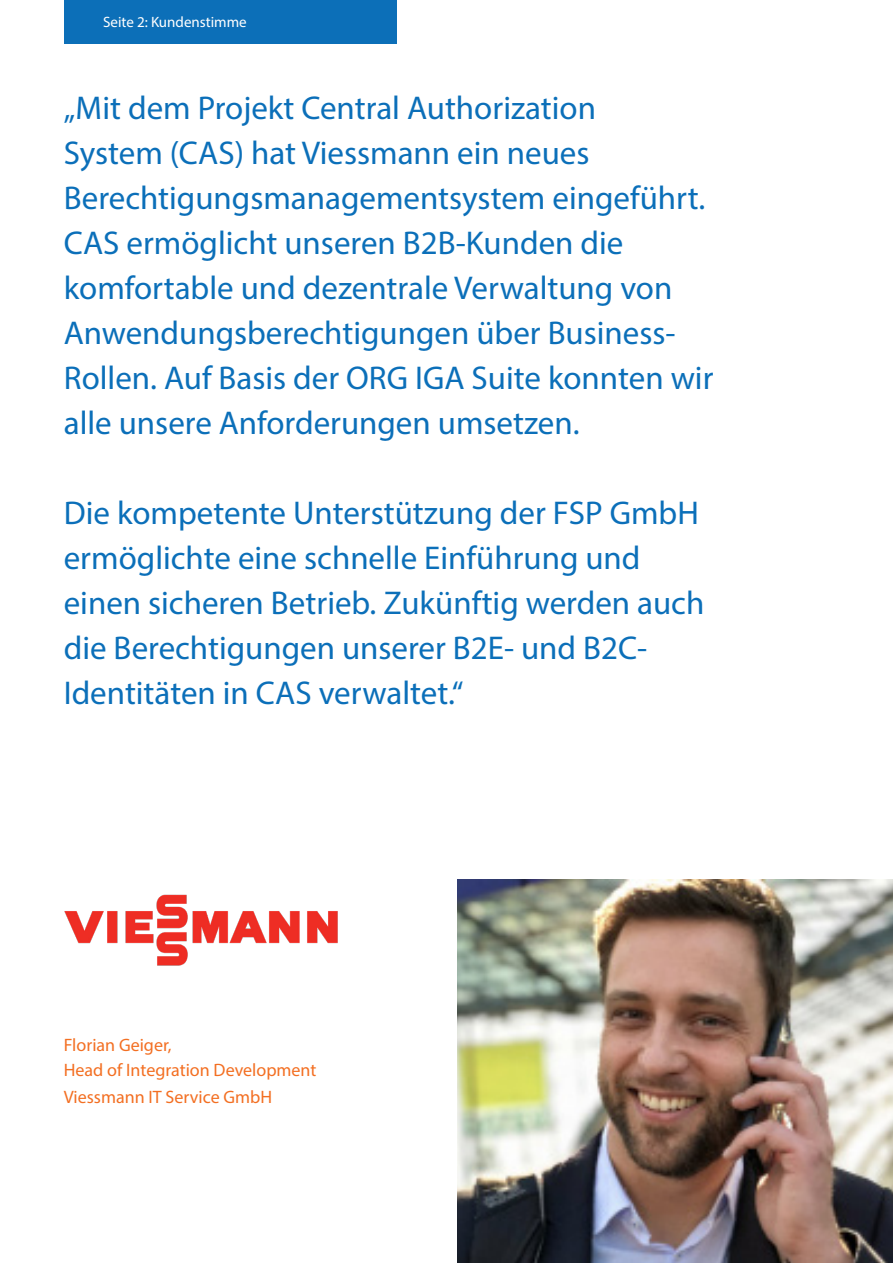
<style>
.page{position:relative;width:893px;height:1263px;background:#fff}
.page>*{position:absolute;margin:0;border:0;box-sizing:border-box;transform-origin:0 0}
.t1{font:33px/45px "Myriad Pro";color:#0b6fb9}
.t2{font:18px "Myriad Pro";color:#f36f22}
.T4{font:15px "Myriad Pro";color:#fff}
</style>
<div class="page">
<div style="left:64px;top:0;width:332px;height:44px;background:#0c6fb8"></div>
<img style="left:64px;top:894px;width:274px;height:71px">
<img style="left:457px;top:879px;width:436px;height:384px">
<p class="T4" style="left:103px;top:13px;width:145px">Seite 2: Kundenstimme</p>
<h2 class="t1" style="left:64px;top:85px;width:651px">„Mit dem Projekt Central Authorization<br>System (CAS) hat Viessmann ein neues Berechtigungsmanagementsystem eingeführt.<br>CAS ermöglicht unseren B2B-Kunden die komfortable und dezentrale Verwaltung von Anwendungsberechtigungen über Business-Rollen. Auf Basis der ORG IGA Suite konnten wir alle unsere Anforderungen umsetzen.</h2>
<h2 class="t1" style="left:64px;top:490px;width:642px">Die kompetente Unterstützung der FSP GmbH ermöglichte eine schnelle Einführung und einen sicheren Betrieb. Zukünftig werden auch die Berechtigungen unserer B2E- und B2C-Identitäten in CAS verwaltet.“</h2>
<h2 class="t2" style="left:64px;top:1033px;width:109px">Florian Geiger,</h2>
<h2 class="t2" style="left:64px;top:1059px;width:254px">Head of Integration Development</h2>
<h2 class="t2" style="left:64px;top:1086px;width:210px">Viessmann IT Service GmbH</h2>
</div>
